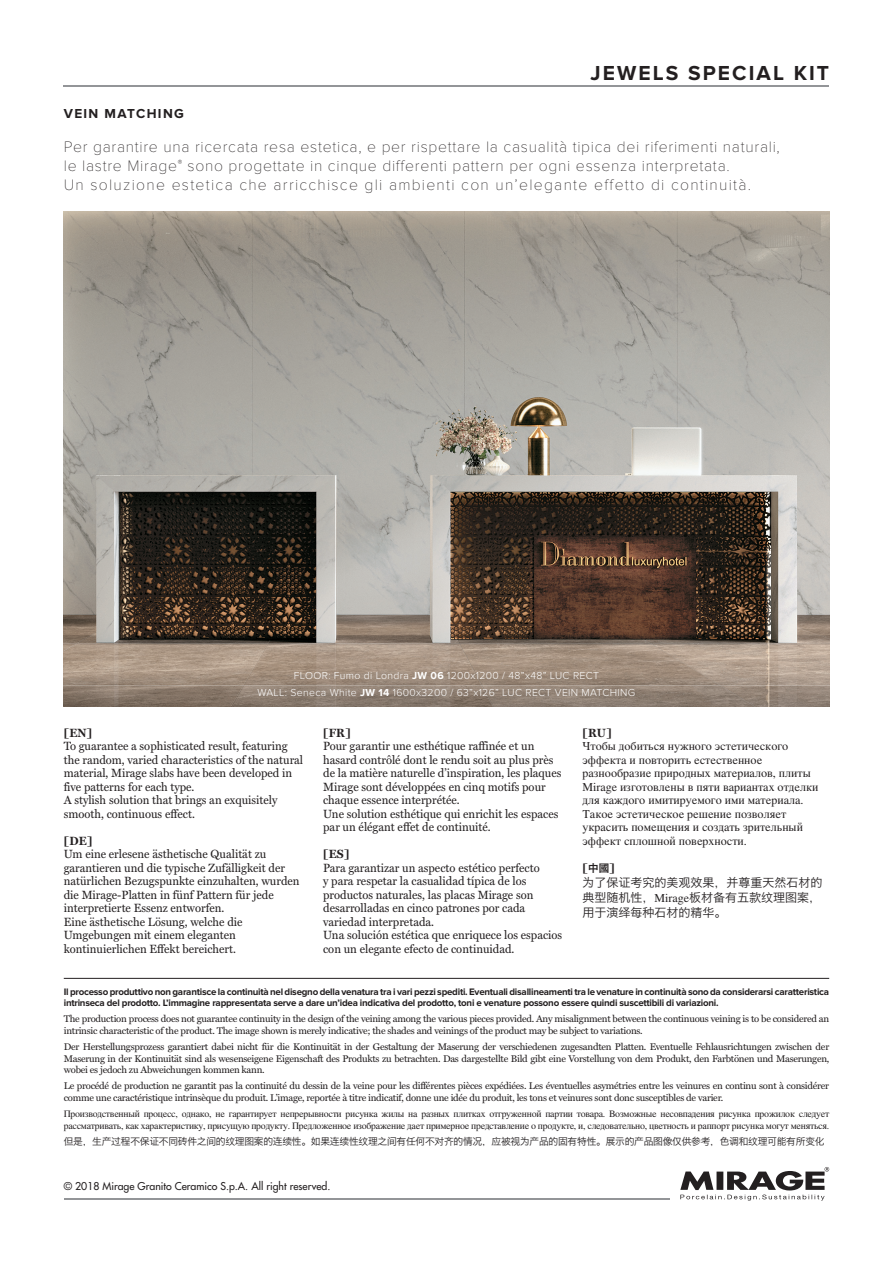
<style>
.page{position:relative;width:893px;height:1263px;background:#fff}
.page>*{position:absolute;margin:0;border:0;box-sizing:border-box;transform-origin:0 0}
.t1{font:700 21px "Proxima Nova";letter-spacing:.1em;color:#231f20}
.t2{font:100 15.75px/18.9px "Proxima Nova T";letter-spacing:.045em;color:#231f20}
.t3{font:700 13.5px "Proxima Nova";letter-spacing:.1em;color:#231f20}
.t4{font:12px/13.5px "Miller Text";color:#231f20;scale:.95 1}
.t5{font:12px/13.5px "STIX General";color:#231f20}
.t6{font:12px/15px "Hiragino Sans GB W3";color:#231f20}
.t7{font:700 12px "Miller Text";color:#231f20;scale:.95 1}
.t8{font:300 10.5px/16.8px "Proxima Nova";letter-spacing:.03em;color:#fff;text-align:center}
.t9{font:500 10.5px "Futura Std";color:#231f20}
.t10{font:9.75px/11.7px "Miller Text";letter-spacing:-.025em;color:#231f20}
.t11{font:9.75px/11.7px "STIX General";letter-spacing:-.025em;color:#231f20}
.t12{font:700 9.75px/11.7px "Proxima Nova";letter-spacing:-.025em;color:#231f20}
.t13{font:9.75px "Hiragino Sans GB W3";letter-spacing:-.025em;color:#231f20}
.s1{font-weight:700}
.s2{font-family:"Hiragino Sans GB W6";font-weight:400;font-size:10.5px}
.s3{font-family:"STIX General"}
</style>
<div class="page">
<svg style="left:680px;top:1167px;width:149px;height:33px"></svg>
<hr style="left:64px;top:1198px;width:606px;height:1px;background:#939598">
<hr style="left:64px;top:85px;width:765px;height:1px;background:#939598">
<img style="left:64px;top:211px;width:765px;height:495px">
<hr style="left:64px;top:978px;width:765px;height:1px;background:#231f20">
<p class="t3" style="left:64px;top:106px;width:122px">VEIN MATCHING</p>
<h1 class="t1" style="left:590px;top:61px;width:240px">JEWELS SPECIAL KIT</h1>
<p class="t2" style="left:64px;top:137px;width:718px">Per garantire una ricercata resa estetica, e per rispettare la casualità tipica dei riferimenti naturali, le lastre Mirage<sup>®</sup> sono progettate in cinque differenti pattern per ogni essenza interpretata.<br>Un soluzione estetica che arricchisce gli ambienti con un’elegante effetto di continuità.</p>
<p class="t8" style="left:258px;top:667px;width:379px">FLOOR: Fumo di Londra <span class="s1">JW 06</span> 1200x1200 / 48”x48” LUC RECT<br>WALL: Seneca White <span class="s1">JW 14</span> 1600x3200 / 63”x126” LUC RECT VEIN MATCHING</p>
<p class="t7" style="left:64px;top:725px;width:31px">[EN]</p>
<p class="t4" style="left:64px;top:739px;width:253px">To guarantee a sophisticated result, featuring the random, varied characteristics of the natural material, Mirage slabs have been developed in five patterns for each type.<br>A stylish solution that brings an exquisitely smooth, continuous effect.</p>
<p class="t7" style="left:64px;top:833px;width:32px">[DE]</p>
<p class="t4" style="left:64px;top:847px;width:250px">Um eine erlesene ästhetische Qualität zu garantieren und die typische Zufälligkeit der natürlichen Bezugspunkte einzuhalten, wurden die Mirage-Platten in fünf Pattern für jede interpretierte Essenz entworfen.<br>Eine ästhetische Lösung, welche die Umgebungen mit einem eleganten kontinuierlichen Effekt bereichert.</p>
<p class="t7" style="left:323px;top:725px;width:30px">[FR]</p>
<p class="t4" style="left:323px;top:739px;width:252px">Pour garantir une esthétique raffinée et un hasard contrôlé dont le rendu soit au plus près de la matière naturelle d’inspiration, les plaques Mirage sont développées en cinq motifs pour chaque essence interprétée.<br>Une solution esthétique qui enrichit les espaces par un élégant effet de continuité.</p>
<p class="t7" style="left:323px;top:847px;width:29px">[ES]</p>
<p class="t4" style="left:323px;top:860px;width:253px">Para garantizar un aspecto estético perfecto<br>y para respetar la casualidad típica de los productos naturales, las placas Mirage son desarrolladas en cinco patrones por cada variedad interpretada.<br>Una solución estética que enriquece los espacios con un elegante efecto de continuidad.</p>
<p class="t7" style="left:583px;top:725px;width:32px">[RU]</p>
<p class="t5" style="left:583px;top:740px;width:237px">Чтобы добиться нужного эстетического эффекта и повторить естественное разнообразие природных материалов, плиты Mirage изготовлены в пяти вариантах отделки для каждого имитируемого ими материала.<br>Такое эстетическое решение позволяет украсить помещения и создать зрительный эффект сплошной поверхности.</p>
<p class="t7" style="left:583px;top:860px;width:35px">[<span class="s2">中國</span>]</p>
<p class="t6" style="left:583px;top:874px;width:242px">为了保证考究的美观效果，并尊重天然石材的典型随机性，<span class="s3">Mirage</span>板材备有五款纹理图案，用于演绎每种石材的精华。</p>
<p class="t12" style="left:64px;top:986px;width:767px">Il processo produttivo non garantisce la continuità nel disegno della venatura tra i vari pezzi spediti. Eventuali disallineamenti tra le venature in continuità sono da considerarsi caratteristica intrinseca del prodotto. L’immagine rappresentata serve a dare un’idea indicativa del prodotto, toni e venature possono essere quindi suscettibili di variazioni.</p>
<p class="t10" style="left:64px;top:1013px;width:767px">The production process does not guarantee continuity in the design of the veining among the various pieces provided. Any misalignment between the continuous veining is to be considered an intrinsic characteristic of the product. The image shown is merely indicative; the shades and veinings of the product may be subject to variations.</p>
<p class="t10" style="left:64px;top:1040px;width:767px;text-align:justify">Der Herstellungsprozess garantiert dabei nicht für die Kontinuität in der Gestaltung der Maserung der verschiedenen zugesandten Platten. Eventuelle Fehlausrichtungen zwischen der Maserung in der Kontinuität sind als wesenseigene Eigenschaft des Produkts zu betrachten. Das dargestellte Bild gibt eine Vorstellung von dem Produkt, den Farbtönen und Maserungen, wobei es jedoch zu Abweichungen kommen kann.</p>
<p class="t10" style="left:64px;top:1080px;width:767px">Le procédé de production ne garantit pas la continuité du dessin de la veine pour les différentes pièces expédiées. Les éventuelles asymétries entre les veinures en continu sont à considérer comme une caractéristique intrinsèque du produit. L’image, reportée à titre indicatif, donne une idée du produit, les tons et veinures sont donc susceptibles de varier.</p>
<p class="t11" style="left:64px;top:1108px;width:767px">Производственный процесс, однако, не гарантирует непрерывности рисунка жилы на разных плитках отгруженной партии товара. Возможные несовпадения рисунка прожилок следует рассматривать, как характеристику, присущую продукту. Предложенное изображение дает примерное представление о продукте, и, следовательно, цветность и раппорт рисунка могут меняться.</p>
<p class="t13" style="left:64px;top:1135px;width:762px">但是，生产过程不保证不同砖件之间的纹理图案的连续性。如果连续性纹理之间有任何不对齐的情况，应被视为产品的固有特性。展示的产品图像仅供参考，色调和纹理可能有所变化</p>
<p class="t9" style="left:64px;top:1179px;width:268px">© 2018 Mirage Granito Ceramico S.p.A. All right reserved.</p>
</div>
